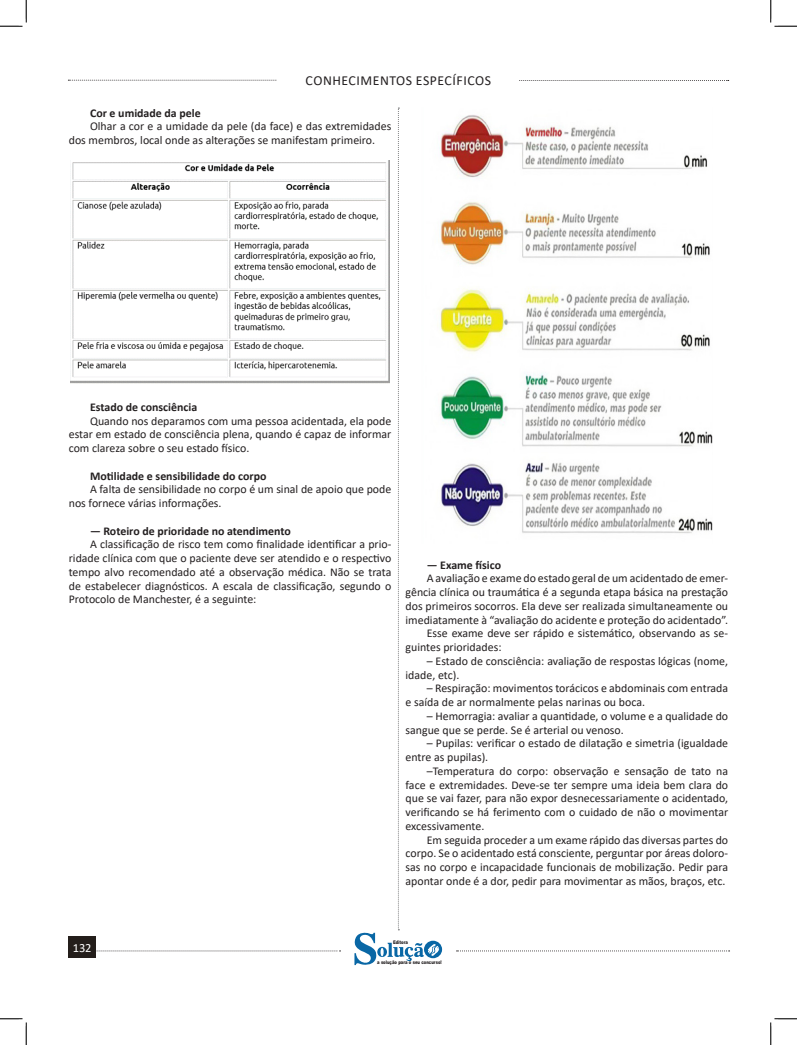
<style>
.page{position:relative;width:797px;height:1045px;background:#fff}
.page>*{position:absolute;margin:0;border:0;box-sizing:border-box;transform-origin:0 0}
.t1{font:13.75px "Calibri";letter-spacing:.04em;color:#231f20}
.t2{font:12.5px "Calibri";letter-spacing:-.02em;color:#fff}
.t3{font:11.88px/13.8px "Calibri";color:#231f20}
.t4{font:700 11.88px "Calibri";color:#231f20}
.t5{font:900 5px "Arial";color:#231f20;scale:.76 1}
</style>
<div class="page">
<svg style="left:96px;top:950px;width:244px;height:1px"></svg>
<svg style="left:68px;top:80px;width:209px;height:1px"></svg>
<svg style="left:519px;top:80px;width:209px;height:1px"></svg>
<svg style="left:456px;top:950px;width:273px;height:1px"></svg>
<div style="left:68px;top:936px;width:28px;height:22px;background:#241e1b"></div>
<svg style="left:354px;top:108px;width:88px;height:857px"></svg>
<img style="left:71px;top:160px;width:318px;height:223px">
<img style="left:421px;top:108px;width:291px;height:436px">
<svg style="left:0;top:0;width:27px;height:27px"></svg>
<svg style="left:0;top:1018px;width:27px;height:27px"></svg>
<svg style="left:770px;top:0;width:27px;height:27px"></svg>
<svg style="left:770px;top:1018px;width:27px;height:27px"></svg>
<p class="t1" style="left:305px;top:71px;width:187px">CONHECIMENTOS ESPECÍFICOS</p>
<p class="t4" style="left:90px;top:104px;width:112px">Cor e umidade da pele</p>
<p class="t3" style="left:69px;top:119px;width:324px;text-indent:21px">Olhar a cor e a umidade da pele (da face) e das extremidades dos membros, local onde as alterações se manifestam primeiro.</p>
<p class="t4" style="left:90px;top:398px;width:109px">Estado de consciência</p>
<p class="t3" style="left:69px;top:413px;width:324px;text-align:justify;text-indent:21px">Quando nos deparamos com uma pessoa acidentada, ela pode estar em estado de consciência plena, quando é capaz de informar com clareza sobre o seu estado físico.</p>
<p class="t4" style="left:90px;top:467px;width:178px">Motilidade e sensibilidade do corpo</p>
<p class="t3" style="left:69px;top:482px;width:324px;text-indent:21px">A falta de sensibilidade no corpo é um sinal de apoio que pode nos fornece várias informações.</p>
<p class="t4" style="left:90px;top:522px;width:202px">— Roteiro de prioridade no atendimento</p>
<p class="t3" style="left:69px;top:537px;width:324px;text-align:justify;text-indent:21px">A classificação de risco tem como finalidade identificar a prio&shy;ridade clínica com que o paciente deve ser atendido e o respectivo tempo alvo recomendado até a observação médica. Não se trata de estabelecer diagnósticos. A escala de classificação, segundo o Protocolo de Manchester, é a seguinte:</p>
<p class="t4" style="left:427px;top:556px;width:76px">— Exame físico</p>
<p class="t3" style="left:405px;top:571px;width:324px;text-align:justify;text-indent:21px">A avaliação e exame do estado geral de um acidentado de emer&shy;gência clínica ou traumática é a segunda etapa básica na prestação dos primeiros socorros. Ela deve ser realizada simultaneamente ou imediatamente à “avaliação do acidente e proteção do acidentado”.</p>
<p class="t3" style="left:405px;top:626px;width:324px;text-indent:21px">Esse exame deve ser rápido e sistemático, observando as se&shy;guintes prioridades:</p>
<p class="t3" style="left:405px;top:654px;width:324px;text-indent:21px">– Estado de consciência: avaliação de respostas lógicas (nome, idade, etc).</p>
<p class="t3" style="left:405px;top:681px;width:324px;text-indent:21px">– Respiração: movimentos torácicos e abdominais com entrada e saída de ar normalmente pelas narinas ou boca.</p>
<p class="t3" style="left:405px;top:709px;width:324px;text-indent:21px">– Hemorragia: avaliar a quantidade, o volume e a qualidade do sangue que se perde. Se é arterial ou venoso.</p>
<p class="t3" style="left:405px;top:736px;width:324px;text-indent:21px">– Pupilas: verificar o estado de dilatação e simetria (igualdade entre as pupilas).</p>
<p class="t3" style="left:405px;top:764px;width:324px;text-align:justify;text-indent:21px">–Temperatura do corpo: observação e sensação de tato na face e extremidades. Deve-se ter sempre uma ideia bem clara do que se vai fazer, para não expor desnecessariamente o acidentado, verificando se há ferimento com o cuidado de não o movimentar excessivamente.</p>
<p class="t3" style="left:405px;top:832px;width:324px;text-align:justify;text-indent:21px">Em seguida proceder a um exame rápido das diversas partes do corpo. Se o acidentado está consciente, perguntar por áreas doloro&shy;sas no corpo e incapacidade funcionais de mobilização. Pedir para apontar onde é a dor, pedir para movimentar as mãos, braços, etc.</p>
<p class="t2" style="left:73px;top:939px;width:20px">132</p>
<p class="t2" style="left:70px;top:942px;width:20px">132</p>
<p class="t5" style="left:393px;top:939px;width:21px">Editora</p>
<p class="t5" style="left:377px;top:959px;width:86px">a solução para o seu concurso!</p>
</div>
